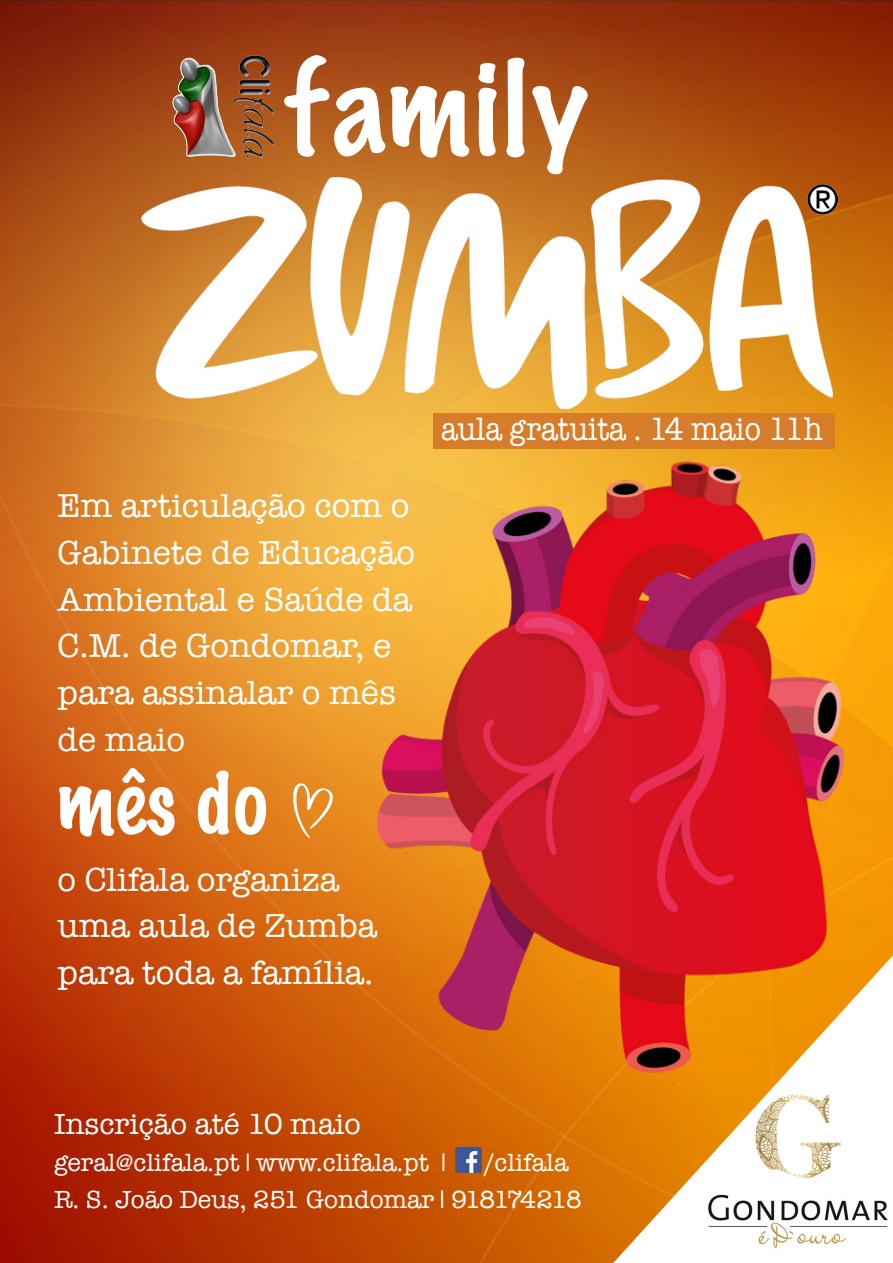
<style>
.page{position:relative;width:893px;height:1263px;background:#fff}
.page>*{position:absolute;margin:0;border:0;box-sizing:border-box;transform-origin:0 0}
.t1{font:100 116.4px "Marker Felt";letter-spacing:.05em;color:#fff}
.t2{font:100 81.45px "Marker Felt";color:#fff}
.t3{font:34.2px/46.7px "American Typewriter";color:#fff}
.t4{font:33.3px "American Typewriter";color:#fff;scale:.89 1}
.t5{font:30px "American Typewriter";color:#fff}
.t6{font:25.5px "American Typewriter";color:#fff}
.s1{font-family:"Nella Sue Demo";font-weight:400}
</style>
<div class="page">
<img style="left:0;top:0;width:893px;height:1263px">
<img style="left:325px;top:368px;width:568px;height:721px">
<img style="left:137px;top:56px;width:95px;height:79px">
<img style="left:232px;top:54px;width:44px;height:81px">
<img style="left:446px;top:1147px;width:45px;height:25px">
<div style="left:434px;top:414px;width:401px;height:35px;background:#d77c29"></div>
<img style="left:126px;top:135px;width:712px;height:273px">
<svg style="left:247px;top:1153px;width:2px;height:18px"></svg>
<svg style="left:443px;top:1153px;width:1px;height:18px"></svg>
<svg style="left:441px;top:1190px;width:2px;height:18px"></svg>
<p class="t1" style="left:284px;top:16px;width:305px">family</p>
<p class="t3" style="left:58px;top:481px;width:359px">Em articulação com o<br>Gabinete de Educação<br>Ambiental e Saúde da<br>C.M. de Gondomar, e para assinalar o mês de maio</p>
<p class="t2" style="left:56px;top:737px;width:282px">mês do <span class="s1">♥</span></p>
<p class="t3" style="left:58px;top:855px;width:321px">o Clifala organiza uma aula de Zumba para toda a família.</p>
<p class="t4" style="left:441px;top:404px;width:430px">aula gratuita . 14 maio 11h</p>
<p class="t5" style="left:54px;top:1101px;width:308px">Inscrição até 10 maio</p>
<p class="t6" style="left:54px;top:1143px;width:377px">geral@clifala.pt www.clifala.pt</p>
<p class="t6" style="left:484px;top:1143px;width:86px">/clifala</p>
<p class="t6" style="left:54px;top:1180px;width:529px">R. S. João Deus, 251 Gondomar 918174218</p>
</div>
